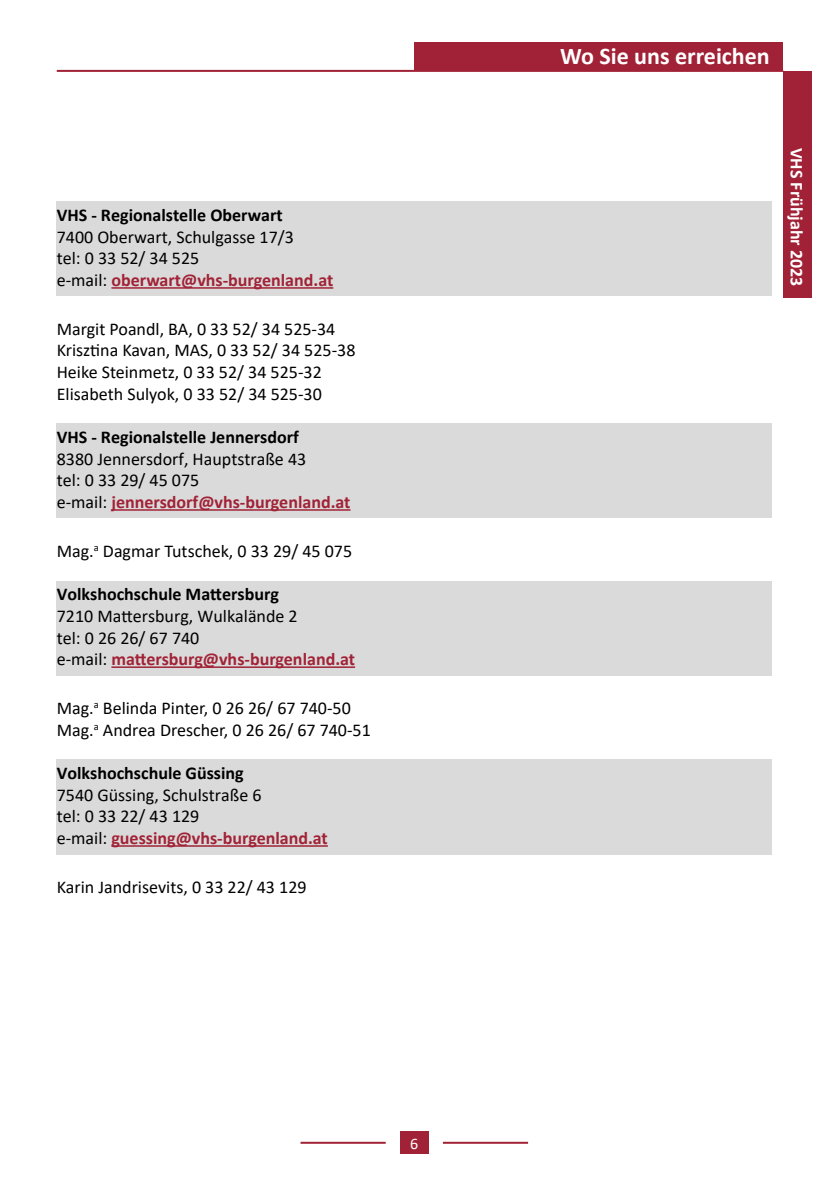
<style>
.page{position:relative;width:840px;height:1191px;background:#fff}
.page>*{position:absolute;margin:0;border:0;box-sizing:border-box;transform-origin:0 0}
.t1{font:700 24px "Calibri";color:#fff}
.t2{font:18px/21.6px "Calibri";color:#000}
.t3{font:700 18px "Calibri";color:#000}
.t4{font:700 18px "Calibri";color:#fff}
.t5{font:16px "Calibri";color:#fff}
.s1{font-weight:700;color:#a12236}
</style>
<div class="page">
<div style="left:414px;top:43px;width:368px;height:28px;background:#a12236"></div>
<hr style="left:57px;top:70px;width:725px;height:2px;background:#a12236">
<div style="left:782px;top:71px;width:29px;height:227px;background:#a12236"></div>
<hr style="left:300px;top:1141px;width:85px;height:2px;background:#a12236">
<hr style="left:442px;top:1141px;width:85px;height:2px;background:#a12236">
<div style="left:399px;top:1131px;width:29px;height:23px;background:#a12236"></div>
<div style="left:57px;top:202px;width:714px;height:29px;background:#dadada"></div>
<div style="left:57px;top:223px;width:714px;height:30px;background:#dadada"></div>
<div style="left:57px;top:245px;width:714px;height:29px;background:#dadada"></div>
<div style="left:57px;top:267px;width:714px;height:29px;background:#dadada"></div>
<hr style="left:111px;top:287px;width:222px;height:2px;background:#a12236">
<div style="left:57px;top:424px;width:714px;height:29px;background:#dadada"></div>
<div style="left:57px;top:445px;width:714px;height:30px;background:#dadada"></div>
<div style="left:57px;top:467px;width:714px;height:29px;background:#dadada"></div>
<div style="left:57px;top:489px;width:714px;height:29px;background:#dadada"></div>
<hr style="left:111px;top:509px;width:239px;height:2px;background:#a12236">
<div style="left:57px;top:581px;width:714px;height:29px;background:#dadada"></div>
<div style="left:57px;top:602px;width:714px;height:30px;background:#dadada"></div>
<div style="left:57px;top:624px;width:714px;height:29px;background:#dadada"></div>
<div style="left:57px;top:646px;width:714px;height:29px;background:#dadada"></div>
<hr style="left:111px;top:666px;width:244px;height:2px;background:#a12236">
<div style="left:57px;top:760px;width:714px;height:29px;background:#dadada"></div>
<div style="left:57px;top:781px;width:714px;height:30px;background:#dadada"></div>
<div style="left:57px;top:803px;width:714px;height:29px;background:#dadada"></div>
<div style="left:57px;top:825px;width:714px;height:29px;background:#dadada"></div>
<hr style="left:111px;top:845px;width:217px;height:1px;background:#a12236">
<p class="t3" style="left:57px;top:202px;width:227px">VHS - Regionalstelle Oberwart</p>
<p class="t2" style="left:57px;top:225px;width:278px">7400 Oberwart, Schulgasse 17/3<br>tel: 0 33 52/ 34 525<br>e-mail: <span class="s1">oberwart@vhs-burgenland.at</span></p>
<p class="t2" style="left:57px;top:317px;width:300px">Margit Poandl, BA, 0 33 52/ 34 525-34<br>Krisztina Kavan, MAS, 0 33 52/ 34 525-38<br>Heike Steinmetz, 0 33 52/ 34 525-32<br>Elisabeth Sulyok, 0 33 52/ 34 525-30</p>
<p class="t3" style="left:57px;top:424px;width:243px">VHS - Regionalstelle Jennersdorf</p>
<p class="t2" style="left:57px;top:447px;width:295px">8380 Jennersdorf, Hauptstraße 43<br>tel: 0 33 29/ 45 075<br>e-mail: <span class="s1">jennersdorf@vhs-burgenland.at</span></p>
<p class="t2" style="left:57px;top:539px;width:297px">Mag.<sup>a</sup> Dagmar Tutschek, 0 33 29/ 45 075</p>
<p class="t3" style="left:57px;top:581px;width:224px">Volkshochschule Mattersburg</p>
<p class="t2" style="left:57px;top:604px;width:300px">7210 Mattersburg, Wulkalände 2<br>tel: 0 26 26/ 67 740<br>e-mail: <span class="s1">mattersburg@vhs-burgenland.at</span></p>
<p class="t2" style="left:57px;top:697px;width:315px">Mag.<sup>a</sup> Belinda Pinter, 0 26 26/ 67 740-50<br>Mag.<sup>a</sup> Andrea Drescher, 0 26 26/ 67 740-51</p>
<p class="t3" style="left:57px;top:760px;width:188px">Volkshochschule Güssing</p>
<p class="t2" style="left:57px;top:783px;width:272px">7540 Güssing, Schulstraße 6<br>tel: 0 33 22/ 43 129<br>e-mail: <span class="s1">guessing@vhs-burgenland.at</span></p>
<p class="t2" style="left:57px;top:875px;width:251px">Karin Jandrisevits, 0 33 22/ 43 129</p>
<p class="t5" style="left:410px;top:1132px;width:10px">6</p>
<h1 class="t1" style="left:560px;top:39px;width:211px">Wo Sie uns erreichen</h1>
<p class="t4" style="left:808px;top:148px;width:140px;rotate:90deg">VHS Frühjahr 2023</p>
</div>
